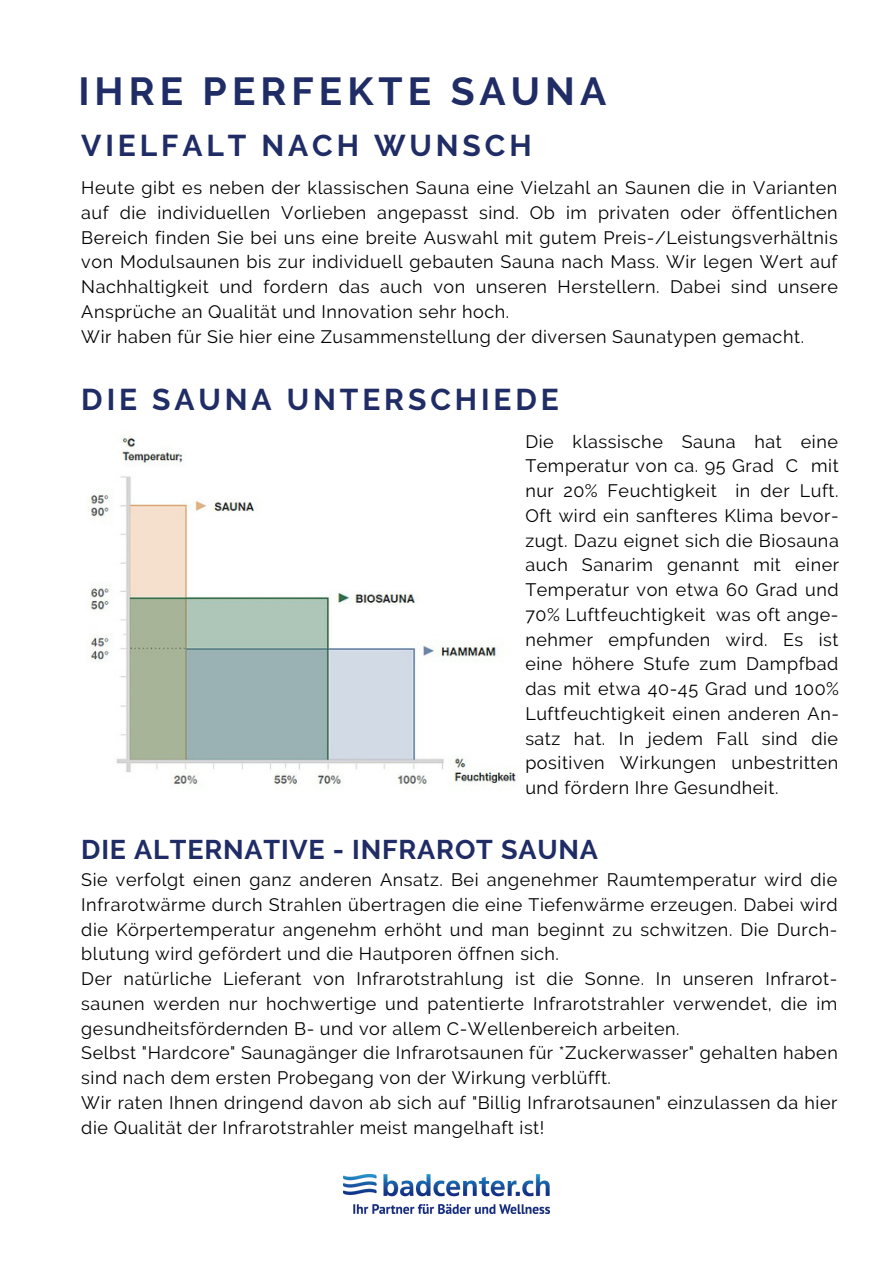
<style>
.page{position:relative;width:893px;height:1264px;background:#fff}
.page>*{position:absolute;margin:0;border:0;box-sizing:border-box;transform-origin:0 0}
.t1{font:700 39px "Raleway";letter-spacing:.13em;color:#202c65}
.t2{font:700 30px "Raleway";letter-spacing:.13em;color:#202c65}
.t3{font:700 27px "Raleway";letter-spacing:.03em;color:#202c65}
.t4{font:18px/24.8px "Raleway";letter-spacing:.03em;color:#000}
</style>
<div class="page">
<img style="left:343px;top:1174px;width:206px;height:39px">
<img style="left:90px;top:431px;width:426px;height:355px">
<h1 class="t1" style="left:78px;top:68px;width:529px">IHRE PERFEKTE SAUNA</h1>
<h2 class="t2" style="left:81px;top:127px;width:452px">VIELFALT NACH WUNSCH</h2>
<p class="t4" style="left:81px;top:175px;width:758px">Heute gibt es neben der klassischen Sauna eine Vielzahl an Saunen die in Varianten auf die individuellen Vorlieben angepasst sind. Ob im privaten oder öffentlichen Bereich finden Sie bei uns eine breite Auswahl mit gutem Preis-/Leistungsverhältnis von Modulsaunen bis zur individuell gebauten Sauna nach Mass. Wir legen Wert auf Nachhaltigkeit und fordern das auch von unseren Herstellern. Dabei sind unsere Ansprüche an Qualität und Innovation sehr hoch.<br>Wir haben für Sie hier eine Zusammenstellung der diversen Saunatypen gemacht.</p>
<h2 class="t2" style="left:81px;top:381px;width:479px">DIE SAUNA UNTERSCHIEDE</h2>
<p class="t4" style="left:525px;top:429px;width:315px;text-align:justify">Die klassische Sauna hat eine Temperatur von ca. 95 Grad C mit nur 20% Feuchtigkeit in der Luft.<br>Oft wird ein sanfteres Klima bevor&shy;zugt. Dazu eignet sich die Biosauna auch Sanarim genannt mit einer Temperatur von etwa 60 Grad und 70% Luftfeuchtigkeit was oft ange&shy;nehmer empfunden wird. Es ist eine höhere Stufe zum Dampfbad das mit etwa 40-45 Grad und 100% Luftfeuchtigkeit einen anderen An&shy;satz hat. In jedem Fall sind die positiven Wirkungen unbestritten und fördern Ihre Gesundheit.</p>
<h3 class="t3" style="left:81px;top:833px;width:518px">DIE ALTERNATIVE - INFRAROT SAUNA</h3>
<p class="t4" style="left:81px;top:867px;width:758px">Sie verfolgt einen ganz anderen Ansatz. Bei angenehmer Raumtemperatur wird die Infrarotwärme durch Strahlen übertragen die eine Tiefenwärme erzeugen. Dabei wird die Körpertemperatur angenehm erhöht und man beginnt zu schwitzen. Die Durch&shy;blutung wird gefördert und die Hautporen öffnen sich.<br>Der natürliche Lieferant von Infrarotstrahlung ist die Sonne. In unseren Infrarot&shy;saunen werden nur hochwertige und patentierte Infrarotstrahler verwendet, die im gesundheitsfördernden B- und vor allem C-Wellenbereich arbeiten.<br>Selbst "Hardcore" Saunagänger die Infrarotsaunen für *Zuckerwasser" gehalten haben sind nach dem ersten Probegang von der Wirkung verblüfft.<br>Wir raten Ihnen dringend davon ab sich auf "Billig Infrarotsaunen" einzulassen da hier die Qualität der Infrarotstrahler meist mangelhaft ist!</p>
</div>
